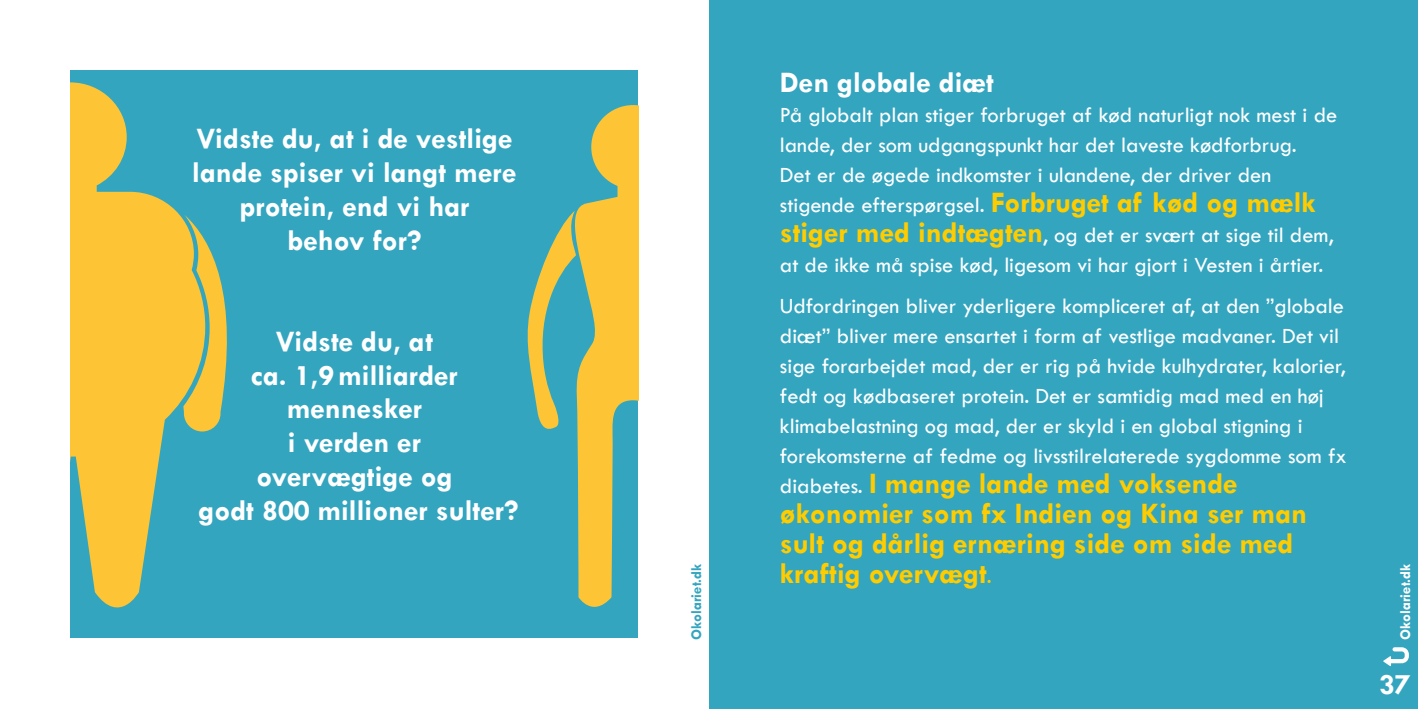
<style>
.page{position:relative;width:1418px;height:709px;background:#fff}
.page>*{position:absolute;margin:0;border:0;box-sizing:border-box;transform-origin:0 0}
.t1{font:700 30px/33.8px "Tw Cen";color:#fff;text-align:center}
.t2{font:700 30px/30px "Tw Cen";color:#fc0}
.t3{font:22.5px/30px "Tw Cen";color:#fff}
.t4{font:700 15px "Tw Cen";color:#34a5bf}
.t5{font:700 15px "Tw Cen";color:#fff}
.s1{font-weight:700;font-size:30px;color:#fc0}
.s2{font-weight:400;font-size:22.5px;color:#fff}
.s3{font-weight:400;font-size:22.5px}
</style>
<div class="page">
<div style="left:71px;top:71px;width:567px;height:567px;background:#34a5bf"></div>
<svg style="left:205px;top:241px;width:22px;height:190px"></svg>
<svg style="left:71px;top:82px;width:134px;height:526px;fill:#fdc536"></svg>
<svg style="left:527px;top:105px;width:111px;height:502px"></svg>
<div style="left:709px;top:0;width:708px;height:709px;background:#34a5bf"></div>
<svg style="left:1383px;top:647px;width:25px;height:19px"></svg>
<h1 class="t1" style="left:192px;top:121px;width:326px">Vidste du, at i de vestlige lande spiser vi langt mere protein, end vi har<br>behov for?</h1>
<h1 class="t1" style="left:198px;top:324px;width:321px">Vidste du, at<br>ca. 1,9milliarder mennesker<br>i verden er<br>overvægtige og<br>godt 800 millioner sulter?</h1>
<h1 class="t1" style="left:780px;top:64px;width:216px">Den globale diæt</h1>
<p class="t3" style="left:780px;top:99px;width:559px">På globalt plan stiger forbruget af kød naturligt nok mest i de lande, der som udgangspunkt har det laveste kødforbrug.<br>Det er de øgede indkomster i ulandene, der driver den stigende efterspørgsel. <span class="s1">Forbruget af kød og mælk stiger med indtægten</span>, og det er svært at sige til dem, at de ikke må spise kød, ligesom vi har gjort i Vesten i årtier.</p>
<p class="t3" style="left:780px;top:291px;width:568px">Udfordringen bliver yderligere kompliceret af, at den ”globale diæt” bliver mere ensartet i form af vestlige madvaner. Det vil sige forarbejdet mad, der er rig på hvide kulhydrater, kalorier, fedt og kødbaseret protein. Det er samtidig mad med en høj klimabelastning og mad, der er skyld i en global stigning i forekomsterne af fedme og livsstilrelaterede sygdomme som fx</p>
<h1 class="t2" style="left:780px;top:468px;width:529px"><span class="s2">diabetes.</span> I mange lande med voksende økonomier som fx Indien og Kina ser man sult og dårlig ernæring side om side med kraftig overvægt<span class="s3">.</span></h1>
<p class="t4" style="left:687px;top:640px;width:78px;rotate:-90deg">Okolariet.dk</p>
<p class="t5" style="left:1396px;top:640px;width:78px;rotate:-90deg">Okolariet.dk</p>
<h1 class="t1" style="left:1378px;top:667px;width:33px">37</h1>
</div>
